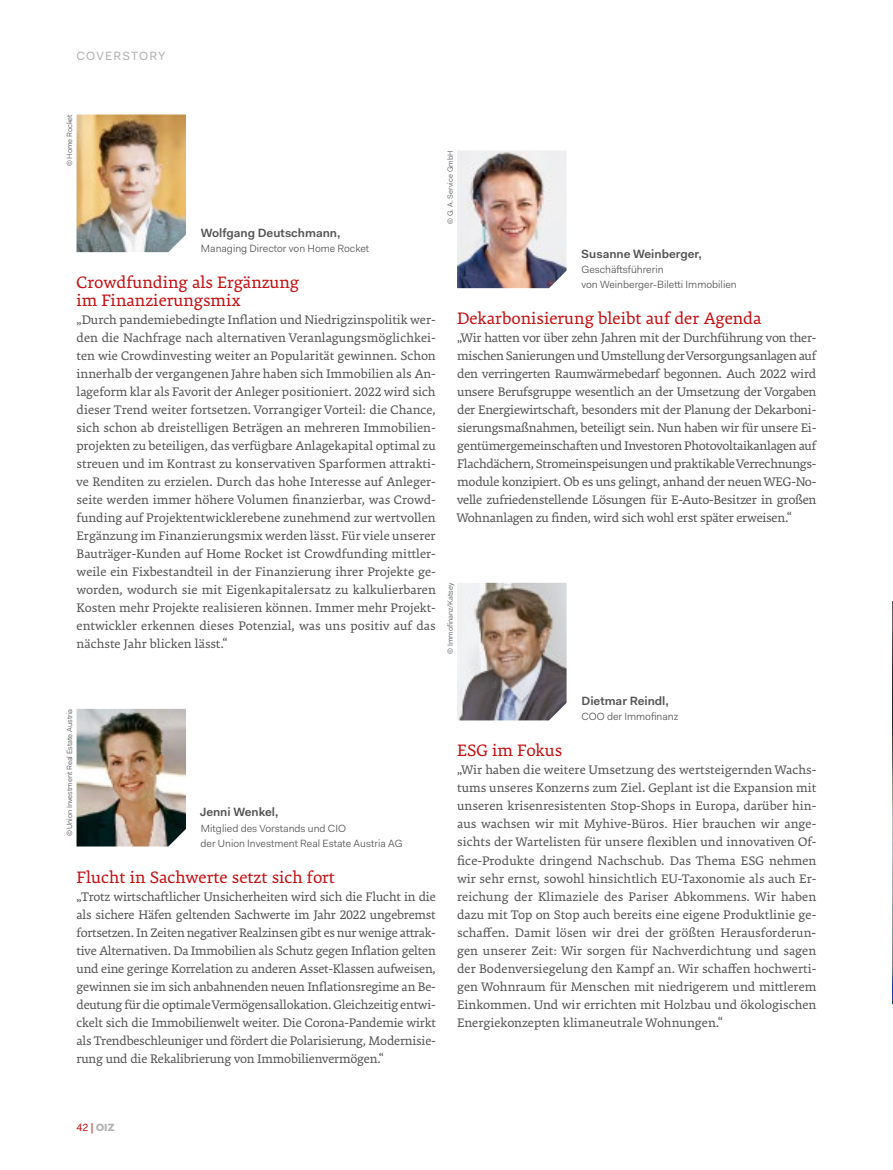
<style>
.page{position:relative;width:893px;height:1170px;background:#fff}
.page>*{position:absolute;margin:0;border:0;box-sizing:border-box;transform-origin:0 0}
.t1{font:18px/18px "Premiera";color:#c41012}
.t2{font:13.5px/18px "Premiera";letter-spacing:-.015em;color:#565656;text-align:justify}
.t3{font:600 12px "Fakt Pro";color:#565656}
.t4{font:12px "Fakt Pro";letter-spacing:.09em;color:#b1b2b3}
.t5{font:10.5px/15px "Fakt Pro Blond";color:#565656}
.t6{font:10.5px "Fakt Pro";color:#c41012}
.t7{font:7.5px "Fakt Pro Blond";color:#565656}
.s1{font-weight:900;color:#b1b2b3}
</style>
<div class="page">
<img style="left:457px;top:150px;width:110px;height:138px">
<img style="left:77px;top:709px;width:109px;height:137px">
<img style="left:457px;top:582px;width:110px;height:138px">
<img style="left:77px;top:114px;width:109px;height:138px">
<img style="left:892px;top:600px;width:1px;height:404px">
<p class="t4" style="left:77px;top:47px;width:90px">COVERSTORY</p>
<p class="t7" style="left:65px;top:166px;width:53px;rotate:-90deg">© Home Rocket</p>
<p class="t3" style="left:201px;top:225px;width:141px">Wolfgang Deutschmann,</p>
<p class="t5" style="left:201px;top:241px;width:170px">Managing Director von Home Rocket</p>
<h1 class="t1" style="left:77px;top:273px;width:224px">Crowdfunding als Ergänzung im Finanzierungsmix</h1>
<p class="t2" style="left:77px;top:311px;width:361px">„Durch pandemiebedingte Inflation und Niedrigzinspolitik wer&shy;den die Nachfrage nach alternativen Veranlagungsmöglichkei&shy;ten wie Crowdinvesting weiter an Popularität gewinnen. Schon innerhalb der vergangenen Jahre haben sich Immobilien als An&shy;lageform klar als Favorit der Anleger positioniert. 2022 wird sich dieser Trend weiter fortsetzen. Vorrangiger Vorteil: die Chance, sich schon ab dreistelligen Beträgen an mehreren Immobilien&shy;projekten zu beteiligen, das verfügbare Anlagekapital optimal zu streuen und im Kontrast zu konservativen Sparformen attrakti&shy;ve Renditen zu erzielen. Durch das hohe Interesse auf Anleger&shy;seite werden immer höhere Volumen finanzierbar, was Crowd&shy;funding auf Projektentwicklerebene zunehmend zur wertvollen Ergänzung im Finanzierungsmix werden lässt. Für viele unserer Bauträger-Kunden auf Home Rocket ist Crowdfunding mittler&shy;weile ein Fixbestandteil in der Finanzierung ihrer Projekte ge&shy;worden, wodurch sie mit Eigenkapitalersatz zu kalkulierbaren Kosten mehr Projekte realisieren können. Immer mehr Projekt&shy;entwickler erkennen dieses Potenzial, was uns positiv auf das nächste Jahr blicken lässt.“</p>
<p class="t7" style="left:445px;top:223px;width:75px;rotate:-90deg">© G. A. Service GmbH</p>
<p class="t3" style="left:581px;top:246px;width:122px">Susanne Weinberger,</p>
<p class="t5" style="left:581px;top:262px;width:157px">Geschäftsführerin<br>von Weinberger-Biletti Immobilien</p>
<h1 class="t1" style="left:457px;top:309px;width:306px">Dekarbonisierung bleibt auf der Agenda</h1>
<p class="t2" style="left:457px;top:329px;width:361px">„Wir hatten vor über zehn Jahren mit der Durchführung von ther&shy;mischen Sanierungen und Umstellung der Versorgungsanlagen auf den verringerten Raumwärmebedarf begonnen. Auch 2022 wird unsere Berufsgruppe wesentlich an der Umsetzung der Vorgaben der Energiewirtschaft, besonders mit der Planung der Dekarboni&shy;sierungsmaßnahmen, beteiligt sein. Nun haben wir für unsere Ei&shy;gentümergemeinschaften und Investoren Photovoltaikanlagen auf Flachdächern, Stromeinspeisungen und praktikable Verrechnungs&shy;module konzipiert. Ob es uns gelingt, anhand der neuen WEG-No&shy;velle zufriedenstellende Lösungen für E-Auto-Besitzer in großen Wohnanlagen zu finden, wird sich wohl erst später erweisen.“</p>
<p class="t7" style="left:445px;top:653px;width:72px;rotate:-90deg">© Immofinanz/Katsey</p>
<p class="t7" style="left:65px;top:836px;width:129px;rotate:-90deg">© Union Investment Real Estate Austria</p>
<p class="t3" style="left:200px;top:804px;width:80px">Jenni Wenkel,</p>
<p class="t5" style="left:200px;top:820px;width:204px">Mitglied des Vorstands und CIO<br>der Union Investment Real Estate Austria AG</p>
<h1 class="t1" style="left:77px;top:867px;width:260px">Flucht in Sachwerte setzt sich fort</h1>
<p class="t2" style="left:77px;top:887px;width:361px">„Trotz wirtschaftlicher Unsicherheiten wird sich die Flucht in die als sichere Häfen geltenden Sachwerte im Jahr 2022 ungebremst fortsetzen. In Zeiten negativer Realzinsen gibt es nur wenige attrak&shy;tive Alternativen. Da Immobilien als Schutz gegen Inflation gelten und eine geringe Korrelation zu anderen Asset-Klassen aufweisen, gewinnen sie im sich anbahnenden neuen Inflationsregime an Be&shy;deutung für die optimale Vermögensallokation. Gleichzeitig entwi&shy;ckelt sich die Immobilienwelt weiter. Die Corona-Pandemie wirkt als Trendbeschleuniger und fördert die Polarisierung, Modernisie&shy;rung und die Rekalibrierung von Immobilienvermögen.“</p>
<p class="t3" style="left:581px;top:693px;width:89px">Dietmar Reindl,</p>
<p class="t5" style="left:581px;top:709px;width:98px">COO der Immofinanz</p>
<h1 class="t1" style="left:457px;top:741px;width:107px">ESG im Fokus</h1>
<p class="t2" style="left:457px;top:761px;width:361px">„Wir haben die weitere Umsetzung des wertsteigernden Wachs&shy;tums unseres Konzerns zum Ziel. Geplant ist die Expansion mit unseren krisenresistenten Stop-Shops in Europa, darüber hin&shy;aus wachsen wir mit Myhive-Büros. Hier brauchen wir ange&shy;sichts der Wartelisten für unsere flexiblen und innovativen Of&shy;fice-Produkte dringend Nachschub. Das Thema ESG nehmen wir sehr ernst, sowohl hinsichtlich EU-Taxonomie als auch Er&shy;reichung der Klimaziele des Pariser Abkommens. Wir haben dazu mit Top on Stop auch bereits eine eigene Produktlinie ge&shy;schaffen. Damit lösen wir drei der größten Herausforderun&shy;gen unserer Zeit: Wir sorgen für Nachverdichtung und sagen der Bodenversiegelung den Kampf an. Wir schaffen hochwerti&shy;gen Wohnraum für Menschen mit niedrigerem und mittlerem Einkommen. Und wir errichten mit Holzbau und ökologischen Energiekonzepten klimaneutrale Wohnungen.“</p>
<p class="t6" style="left:77px;top:1120px;width:39px">42 | <span class="s1">OIZ</span></p>
</div>
